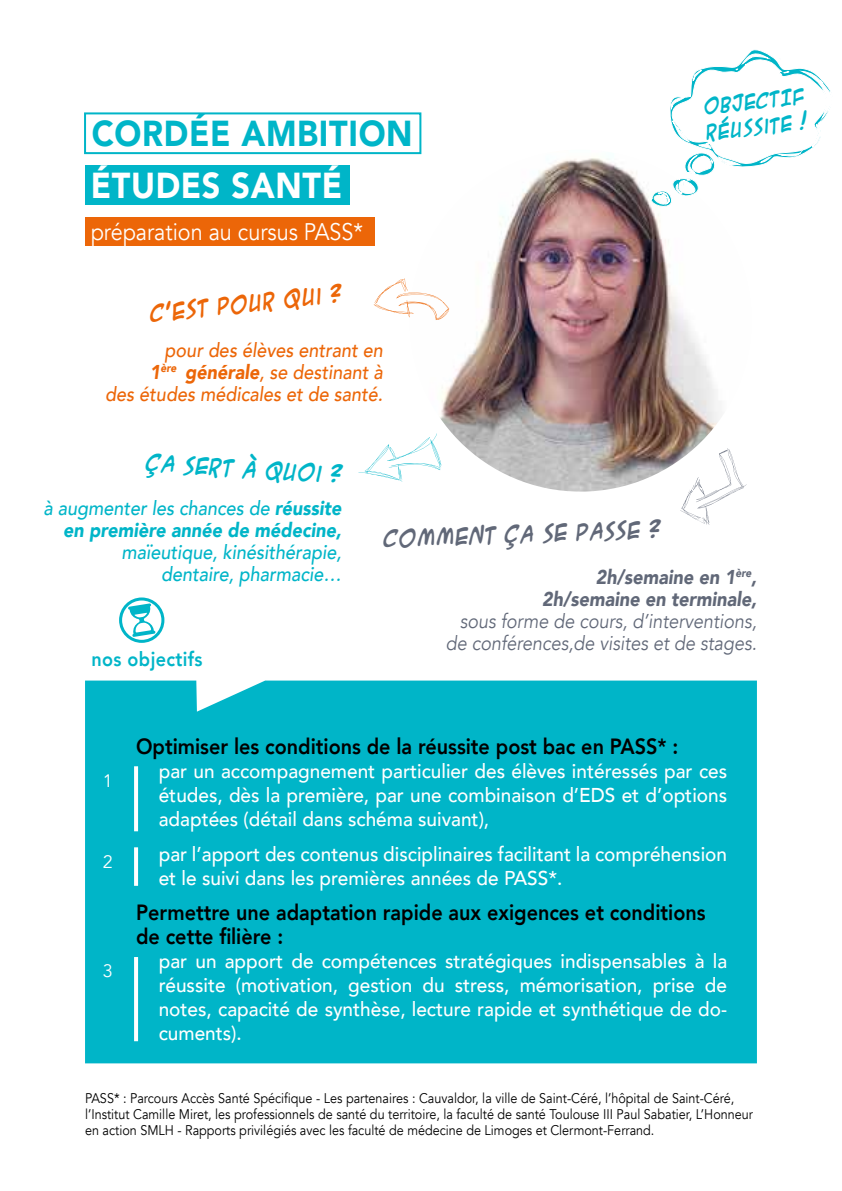
<style>
.page{position:relative;width:842px;height:1191px;background:#fff}
.page>*{position:absolute;margin:0;border:0;box-sizing:border-box;transform-origin:0 0}
.t1{font:900 36px "Avenir";letter-spacing:.02em;color:#00b5c8;scale:.9 1}
.t2{font:900 36px "Avenir";letter-spacing:.02em;color:#fff;scale:.9 1}
.t3{font:24px "Avenir";color:#fff;scale:.9 1}
.t4{font:800 22px/24px "Avenir";color:#000;scale:.9 1}
.t5{font:500 20px/24px "Avenir";color:#fff;text-align:justify;scale:.95 1}
.t6{font:italic 500 20px/22px "Avenir";color:#ec6608;text-align:right;scale:.9 1}
.t7{font:italic 20px/22px "Avenir";color:#616878;text-align:right;scale:.9 1}
.t8{font:italic 900 20px/22px "Avenir";color:#00b5c8;text-align:right;scale:.9 1}
.t9{font:italic 500 20px/22px "Avenir";color:#00b5c8;text-align:right;scale:.9 1}
.t10{font:italic 900 20px/22px "Avenir";color:#616878;text-align:right;scale:.9 1}
.t11{font:700 20px "ACME Secret Agent";color:#616878;scale:.9 1}
.t12{font:700 20px "ACME Secret Agent";color:#ec6608;scale:.9 1}
.t13{font:700 20px "ACME Secret Agent";color:#00b5c8;scale:.9 1}
.t14{font:800 20px "Avenir";letter-spacing:.02em;color:#00b5c8;scale:.9 1}
.t15{font:700 18px/26px "ACME Secret Agent";color:#00b5c8;scale:.9 1}
.t16{font:18px "Avenir";color:#fff}
.t17{font:14px/16px "Avenir";color:#000;scale:.9 1}
.s1{font-weight:900}
.s2{font-weight:500}
</style>
<div class="page">
<svg style="left:670px;top:49px;width:161px;height:145px"></svg>
<img style="left:410px;top:150px;width:341px;height:341px;border-radius:171px">
<svg style="left:374px;top:278px;width:75px;height:42px"></svg>
<svg style="left:358px;top:433px;width:83px;height:48px"></svg>
<div style="left:85px;top:165px;width:265px;height:40px;background:#00b5c8"></div>
<div style="left:84px;top:112px;width:337px;height:42px;border:2px solid #00b5c8"></div>
<div style="left:85px;top:217px;width:289px;height:29px;background:#ec6608"></div>
<div style="left:85px;top:680px;width:672px;height:383px;background:#00b5c8"></div>
<svg style="left:134px;top:766px;width:4px;height:120px"></svg>
<div style="left:130px;top:831px;width:597px;height:16px;background:#00b5c8"></div>
<div style="left:130px;top:890px;width:597px;height:16px;background:#00b5c8"></div>
<svg style="left:134px;top:957px;width:4px;height:84px"></svg>
<div style="left:130px;top:1046px;width:597px;height:16px;background:#00b5c8"></div>
<div style="left:94px;top:768px;width:28px;height:23px;background:#00b5c8"></div>
<div style="left:94px;top:958px;width:28px;height:23px;background:#00b5c8"></div>
<div style="left:94px;top:850px;width:28px;height:22px;background:#00b5c8"></div>
<svg style="left:121px;top:599px;width:42px;height:42px"></svg>
<div style="left:119px;top:597px;width:45px;height:46px;border:3px solid #00b5c8;border-radius:50%"></div>
<svg style="left:128px;top:603px;width:27px;height:34px"></svg>
<svg style="left:680px;top:448px;width:67px;height:77px"></svg>
<h1 class="t1" style="left:92px;top:103px;width:358px">CORDÉE AMBITION</h1>
<h1 class="t2" style="left:91px;top:155px;width:281px">ÉTUDES SANTÉ</h1>
<p class="t3" style="left:91px;top:218px;width:304px">préparation au cursus PASS*</p>
<p class="t12" style="left:149px;top:297px;width:215px;rotate:-6deg">c’est pour qui ?</p>
<p class="t6" style="left:105px;top:339px;width:310px">pour des élèves entrant en<br><span class="s1">1</span><sup>ère</sup> <span class="s1">générale</span>, se destinant à<br>des études médicales et de santé.</p>
<p class="t13" style="left:147px;top:447px;width:220px;rotate:3deg">ça sert à quoi ?</p>
<p class="t15" style="left:702px;top:93px;width:114px;rotate:-6deg">OBJECTIF réussite !</p>
<p class="t8" style="left:43px;top:497px;width:333px"><span class="s2">à augmenter les chances de</span> réussite en première année de médecine,</p>
<p class="t9" style="left:121px;top:542px;width:246px">maïeutique, kinésithérapie, dentaire, pharmacie…</p>
<p class="t14" style="left:92px;top:643px;width:125px">nos objectifs</p>
<p class="t11" style="left:384px;top:522px;width:309px;rotate:-2deg">comment ça se passe ?</p>
<p class="t10" style="left:542px;top:566px;width:240px">2h/semaine en 1<sup>ère</sup>,<br>2h/semaine en terminale,</p>
<p class="t7" style="left:446px;top:610px;width:347px">sous forme de cours, d’interventions, de conférences,de visites et de stages.</p>
<p class="t16" style="left:103px;top:770px;width:12px">1</p>
<p class="t16" style="left:103px;top:851px;width:12px">2</p>
<p class="t16" style="left:103px;top:960px;width:12px">3</p>
<p class="t4" style="left:136px;top:734px;width:604px">Optimiser les conditions de la réussite post bac en PASS* :</p>
<p class="t5" style="left:159px;top:757px;width:600px">par un accompagnement particulier des élèves intéressés par ces études, dès la première, par une combinaison d’EDS et d’options adaptées (détail dans schéma suivant),</p>
<p class="t5" style="left:159px;top:841px;width:600px">par l’apport des contenus disciplinaires facilitant la compréhension et le suivi dans les premières années de PASS*.</p>
<p class="t4" style="left:136px;top:900px;width:634px">Permettre une adaptation rapide aux exigences et conditions de cette filière :</p>
<p class="t5" style="left:159px;top:948px;width:600px">par un apport de compétences stratégiques indispensables à la réussite (motivation, gestion du stress, mémorisation, prise de notes, capacité de synthèse, lecture rapide et synthétique de do&shy;cuments).</p>
<p class="t17" style="left:85px;top:1090px;width:744px">PASS* : Parcours Accès Santé Spécifique - Les partenaires : Cauvaldor, la ville de Saint-Céré, l’hôpital de Saint-Céré, l’Institut Camille Miret, les professionnels de santé du territoire, la faculté de santé Toulouse III Paul Sabatier, L’Honneur en action SMLH - Rapports privilégiés avec les faculté de médecine de Limoges et Clermont-Ferrand.</p>
</div>
